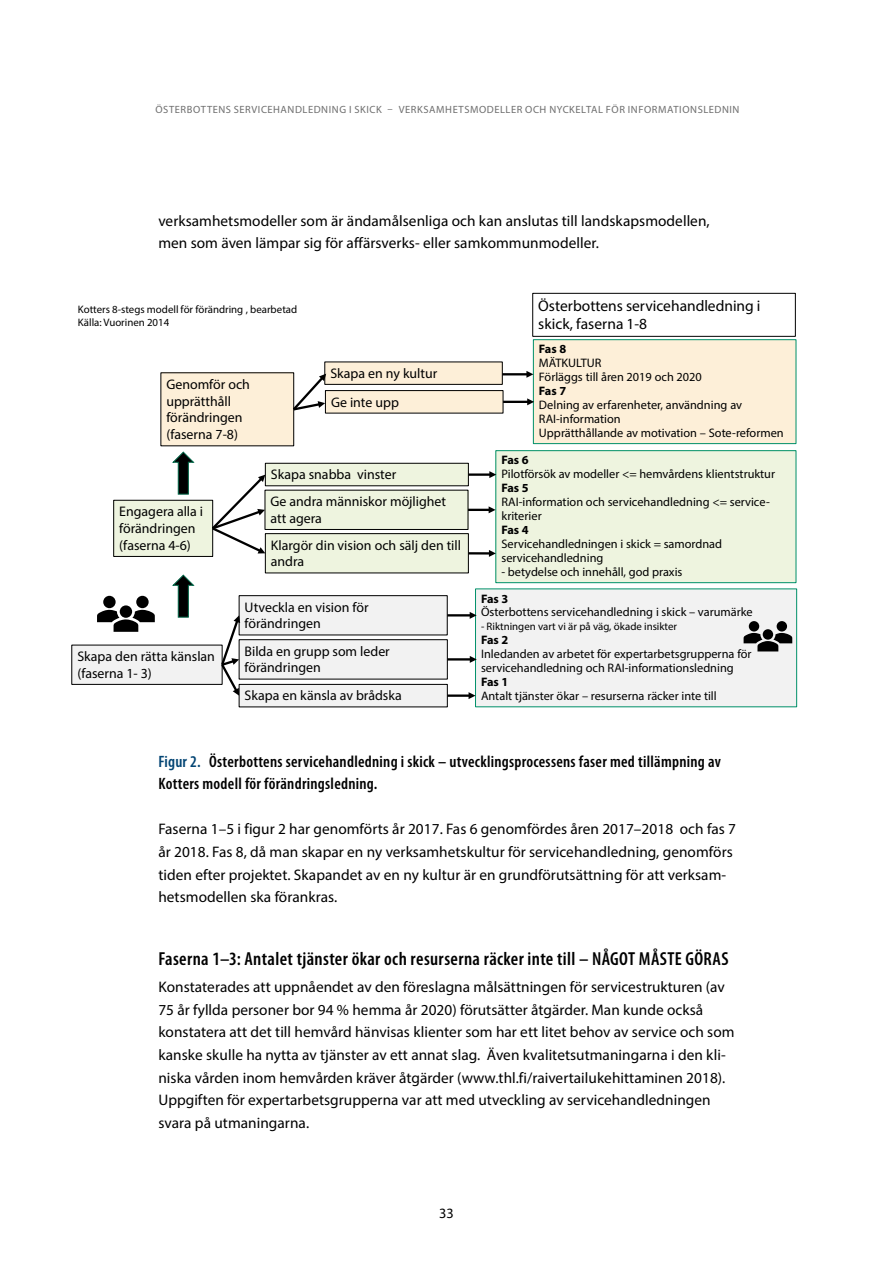
<style>
.page{position:relative;width:893px;height:1263px;background:#fff}
.page>*{position:absolute;margin:0;border:0;box-sizing:border-box;transform-origin:0 0}
.Otsikko_4{font:600 condensed 18.9px "Myriad Pro";letter-spacing:.02em;color:#000}
.t1{font:600 condensed 16.5px/22.5px "Myriad Pro";letter-spacing:.015em;color:#000}
.t2{font:15.45px/18.6px "Myriad Pro";color:#000}
._01_Leipä_1__kpl{font:15.3px/22.5px "Myriad Pro";letter-spacing:.005em;color:#000}
._02_Leipä{font:15.3px/22.5px "Myriad Pro";letter-spacing:.005em;color:#000}
.t3{font:14.25px "Myriad Pro";color:#000}
.t4{font:13.95px/16.6px "Myriad Pro";color:#000}
.t5{font:12.3px/14px "Myriad Pro";color:#000}
.t6{font:10.8px/13px "Myriad Pro";color:#000}
.t7{font:10.5px "Myriad Pro";letter-spacing:.055em;color:#6e6e6e}
.s1{font-weight:700}
.s2{color:#024473}
</style>
<div class="page">
<div style="left:239px;top:640px;width:208px;height:39px;background:#f2f2f2"></div>
<div style="left:239px;top:639px;width:209px;height:40px;border:1px solid #000"></div>
<div style="left:114px;top:500px;width:99px;height:56px;background:#eef4df"></div>
<div style="left:113px;top:500px;width:100px;height:57px;border:1px solid #000"></div>
<div style="left:161px;top:373px;width:133px;height:73px;background:#fdefd8"></div>
<div style="left:72px;top:645px;width:150px;height:39px;background:#f2f2f2"></div>
<div style="left:71px;top:645px;width:152px;height:40px;border:1px solid #000"></div>
<div style="left:239px;top:596px;width:208px;height:39px;background:#f2f2f2"></div>
<div style="left:239px;top:595px;width:209px;height:40px;border:1px solid #000"></div>
<div style="left:239px;top:684px;width:208px;height:23px;background:#f2f2f2"></div>
<div style="left:239px;top:684px;width:209px;height:23px;border:1px solid #000"></div>
<svg style="left:219px;top:615px;width:21px;height:81px"></svg>
<div style="left:265px;top:534px;width:203px;height:39px;background:#eef4df"></div>
<div style="left:265px;top:533px;width:204px;height:40px;border:1px solid #000"></div>
<div style="left:265px;top:463px;width:203px;height:23px;background:#eef4df"></div>
<div style="left:265px;top:463px;width:204px;height:23px;border:1px solid #000"></div>
<div style="left:265px;top:490px;width:203px;height:39px;background:#eef4df"></div>
<div style="left:265px;top:490px;width:203px;height:40px;border:1px solid #000"></div>
<div style="left:325px;top:391px;width:178px;height:22px;background:#fdefd8"></div>
<div style="left:325px;top:390px;width:178px;height:23px;border:1px solid #000"></div>
<div style="left:325px;top:362px;width:177px;height:22px;background:#fdefd8"></div>
<div style="left:324px;top:362px;width:179px;height:23px;border:1px solid #000"></div>
<svg style="left:209px;top:475px;width:56px;height:79px"></svg>
<svg style="left:293px;top:374px;width:33px;height:39px"></svg>
<div style="left:533px;top:293px;width:262px;height:43px;border:1px solid #000"></div>
<svg style="left:172px;top:574px;width:23px;height:44px"></svg>
<div style="left:475px;top:589px;width:322px;height:118px;background:#f2f2f2"></div>
<div style="left:496px;top:451px;width:300px;height:132px;background:#eef4df"></div>
<div style="left:495px;top:450px;width:301px;height:133px;border:1px solid #009069"></div>
<div style="left:533px;top:340px;width:263px;height:104px;background:#fdefd8"></div>
<div style="left:533px;top:339px;width:263px;height:105px;border:1px solid #009069"></div>
<hr style="left:503px;top:401px;width:25px;height:2px;background:#000">
<svg style="left:527px;top:398px;width:7px;height:7px"></svg>
<div style="left:103px;top:596px;width:13px;height:12px;background:#000;border-radius:50%"></div>
<div style="left:136px;top:596px;width:13px;height:12px;background:#000;border-radius:50%"></div>
<svg style="left:120px;top:605px;width:12px;height:13px"></svg>
<svg style="left:97px;top:610px;width:58px;height:22px"></svg>
<div style="left:749px;top:621px;width:10px;height:10px;background:#000;border-radius:50%"></div>
<div style="left:777px;top:621px;width:10px;height:10px;background:#000;border-radius:50%"></div>
<div style="left:763px;top:629px;width:10px;height:11px;background:#000;border-radius:50%"></div>
<svg style="left:744px;top:633px;width:48px;height:18px"></svg>
<hr style="left:502px;top:373px;width:26px;height:2px;background:#000">
<svg style="left:526px;top:371px;width:7px;height:7px"></svg>
<hr style="left:468px;top:473px;width:22px;height:3px;background:#000">
<svg style="left:489px;top:471px;width:7px;height:7px"></svg>
<hr style="left:468px;top:509px;width:22px;height:2px;background:#000">
<svg style="left:489px;top:506px;width:7px;height:7px"></svg>
<hr style="left:468px;top:552px;width:22px;height:2px;background:#000">
<svg style="left:489px;top:550px;width:7px;height:7px"></svg>
<hr style="left:447px;top:694px;width:23px;height:3px;background:#000">
<svg style="left:469px;top:692px;width:6px;height:7px"></svg>
<hr style="left:447px;top:658px;width:24px;height:2px;background:#000">
<svg style="left:470px;top:656px;width:7px;height:7px"></svg>
<hr style="left:447px;top:614px;width:24px;height:2px;background:#000">
<svg style="left:470px;top:612px;width:7px;height:7px"></svg>
<svg style="left:172px;top:451px;width:23px;height:44px"></svg>
<p class="t7" style="left:156px;top:103px;width:585px">ÖSTERBOTTENS SERVICEHANDLEDNING I SKICK – VERKSAMHETSMODELLER OCH NYCKELTAL FÖR INFORMATIONSLEDNIN</p>
<p class="_01_Leipä_1__kpl" style="left:158px;top:209px;width:553px">verksamhetsmodeller som är ändamålsenliga och kan anslutas till landskapsmodellen, men som även lämpar sig för affärsverks- eller samkommunmodeller.</p>
<p class="t6" style="left:78px;top:303px;width:221px">Kotters 8-stegs modell för förändring , bearbetad<br>Källa: Vuorinen 2014</p>
<p class="t4" style="left:166px;top:376px;width:85px">Genomför och upprätthåll förändringen (faserna 7-8)</p>
<p class="t4" style="left:330px;top:365px;width:109px">Skapa en ny kultur</p>
<p class="t4" style="left:331px;top:393px;width:69px">Ge inte upp</p>
<p class="t4" style="left:119px;top:503px;width:85px">Engagera alla i förändringen (faserna 4-6)</p>
<p class="t4" style="left:77px;top:648px;width:139px">Skapa den rätta känslan (faserna 1- 3)</p>
<p class="t4" style="left:271px;top:461px;width:177px;line-height:26.8px">Skapa snabba vinster<br>Ge andra människor möjlighet</p>
<p class="t4" style="left:271px;top:510px;width:53px">att agera</p>
<p class="t4" style="left:271px;top:536px;width:192px">Klargör din vision och sälj den till andra</p>
<p class="t4" style="left:245px;top:598px;width:126px">Utveckla en vision för förändringen</p>
<p class="t4" style="left:245px;top:642px;width:147px">Bilda en grupp som leder förändringen</p>
<p class="t4" style="left:245px;top:687px;width:159px">Skapa en känsla av brådska</p>
<p class="t2" style="left:538px;top:296px;width:224px">Österbottens servicehandledning i skick, faserna 1-8</p>
<p class="t5" style="left:539px;top:342px;width:246px"><span class="s1">Fas 8<br></span>MÄTKULTUR<br>Förläggs till åren 2019 och 2020<br><span class="s1">Fas 7<br></span>Delning av erfarenheter, användning av<br>RAI-information<br>Upprätthållande av motivation – Sote-reformen</p>
<p class="t5" style="left:501px;top:453px;width:275px"><span class="s1">Fas 6<br></span>Pilotförsök av modeller &lt;= hemvårdens klientstruktur<br><span class="s1">Fas 5<br></span>RAI-information och servicehandledning &lt;= service&shy;kriterier<br><span class="s1">Fas 4<br></span>Servicehandledningen i skick = samordnad servicehandledning</p>
<p class="t5" style="left:501px;top:564px;width:183px">- betydelse och innehåll, god praxis</p>
<p class="t5" style="left:481px;top:591px;width:273px"><span class="s1">Fas 3<br></span>Österbottens servicehandledning i skick – varumärke</p>
<p class="t6" style="left:481px;top:620px;width:198px">- Riktningen vart vi är på väg, ökade insikter</p>
<p class="t5" style="left:481px;top:633px;width:272px"><span class="s1">Fas 2<br></span>Inledanden av arbetet för expertarbetsgrupperna för servicehandledning och RAI-informationsledning <span class="s1">Fas 1<br></span>Antalt tjänster ökar – resurserna räcker inte till</p>
<p class="t1" style="left:158px;top:750px;width:564px"><span class="s2">Figur 2.</span> Österbottens servicehandledning i skick – utvecklingsprocessens faser med tillämpning av<br>Kotters modell för förändringsledning.</p>
<p class="_02_Leipä" style="left:158px;top:818px;width:579px">Faserna 1–5 i figur 2 har genomförts år 2017. Fas 6 genomfördes åren 2017–2018 och fas 7 år 2018. Fas 8, då man skapar en ny verksamhetskultur för servicehandledning, genomförs tiden efter projektet. Skapandet av en ny kultur är en grundförutsättning för att verksam&shy;hetsmodellen ska förankras.</p>
<h4 class="Otsikko_4" style="left:158px;top:947px;width:572px">Faserna 1–3: Antalet tjänster ökar och resurserna räcker inte till – NÅGOT MÅSTE GÖRAS</h4>
<p class="_01_Leipä_1__kpl" style="left:158px;top:976px;width:578px">Konstaterades att uppnåendet av den föreslagna målsättningen för servicestrukturen (av 75 år fyllda personer bor 94 % hemma år 2020) förutsätter åtgärder. Man kunde också konstatera att det till hemvård hänvisas klienter som har ett litet behov av service och som kanske skulle ha nytta av tjänster av ett annat slag. Även kvalitetsutmaningarna i den kli&shy;niska vården inom hemvården kräver åtgärder (www.thl.fi/raivertailukehittaminen 2018).<br>Uppgiften för expertarbetsgrupperna var att med utveckling av servicehandledningen svara på utmaningarna.</p>
<p class="t3" style="left:439px;top:1204px;width:16px">33</p>
</div>
